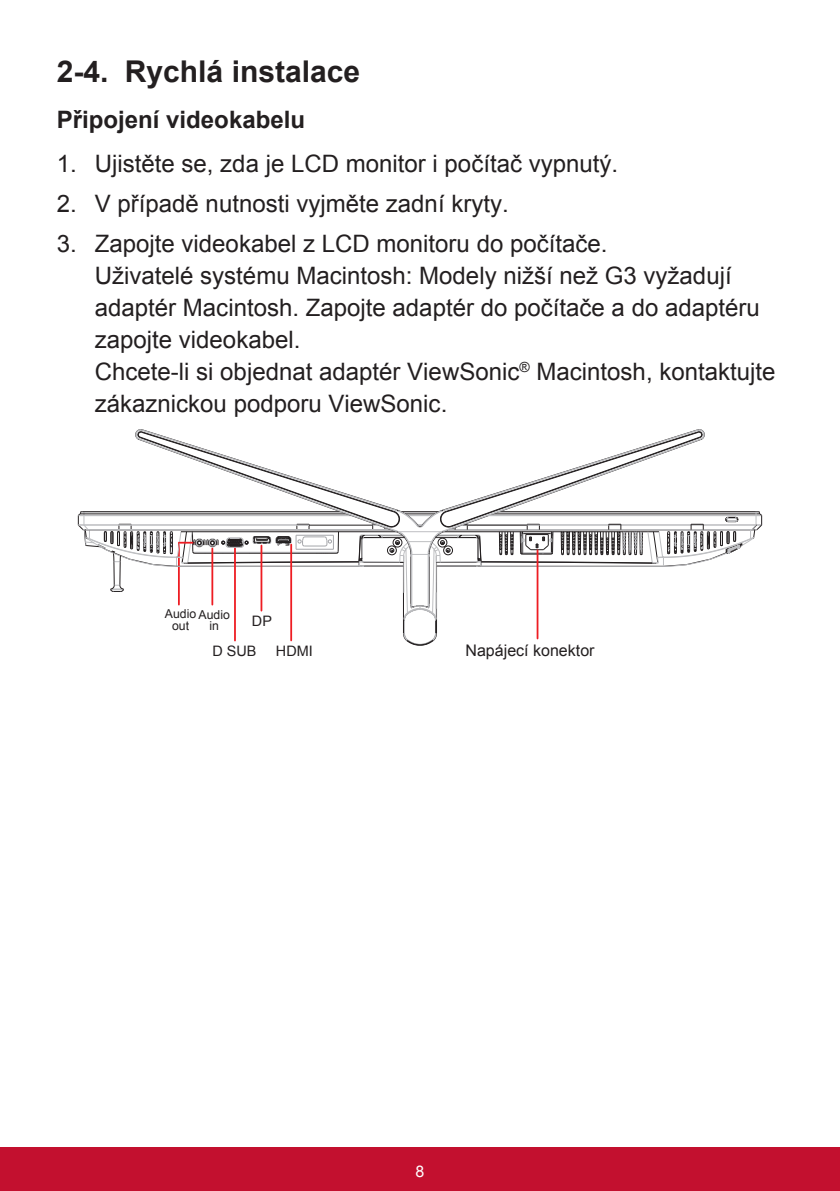
<style>
.page{position:relative;width:840px;height:1191px;background:#fff}
.page>*{position:absolute;margin:0;border:0;box-sizing:border-box;transform-origin:0 0}
.t1{font:700 30px "Arial";color:#231f20}
.t2{font:24px/32px "Arial";color:#231f20}
.t3{font:700 24px "Arial";color:#231f20}
.t4{font:16px "Arial";color:#231f20}
.t5{font:16px "Arial";color:#fff}
.t6{font:14.4px "Arial";color:#231f20}
.t7{font:14px "Arial";color:#231f20}
.t8{font:12.2px/11px "Arial";color:#231f20}
</style>
<div class="page">
<div style="left:0;top:1147px;width:839px;height:44px;background:#c3102f"></div>
<svg style="left:78px;top:429px;width:683px;height:217px"></svg>
<hr style="left:260px;top:545px;width:2px;height:65px;background:#ee1d23">
<div style="left:463px;top:642px;width:163px;height:21px;background:#fff"></div>
<p class="t1" style="left:57px;top:52px;width:305px">2-4. Rychlá instalace</p>
<p class="t3" style="left:57px;top:104px;width:250px">Připojení videokabelu</p>
<p class="t2" style="left:57px;top:147px;width:562px">1. Ujistěte se, zda je LCD monitor i počítač vypnutý.</p>
<p class="t2" style="left:57px;top:187px;width:453px">2. V případě nutnosti vyjměte zadní kryty.</p>
<p class="t2" style="left:95px;top:227px;width:682px;text-indent:-38px">3. Zapojte videokabel z LCD monitoru do počítače.<br>Uživatelé systému Macintosh: Modely nižší než G3 vyžadují adaptér Macintosh. Zapojte adaptér do počítače a do adaptéru zapojte videokabel.<br>Chcete-li si objednat adaptér ViewSonic<sup>®</sup> Macintosh, kontaktujte zákaznickou podporu ViewSonic.</p>
<p class="t8" style="left:172px;top:609px;width:59px;text-indent:-7px">Audio Audio out</p>
<p class="t6" style="left:212px;top:641px;width:46px">D SUB</p>
<p class="t8" style="left:209px;top:620px;width:11px">in</p>
<p class="t6" style="left:252px;top:612px;width:22px">DP</p>
<p class="t4" style="left:465px;top:639px;width:130px">Napájecí konektor</p>
<p class="t6" style="left:276px;top:641px;width:38px">HDMI</p>
<p class="t7" style="left:484px;top:642px;width:109px">Power Connector</p>
<p class="t5" style="left:415px;top:1160px;width:10px">8</p>
</div>
